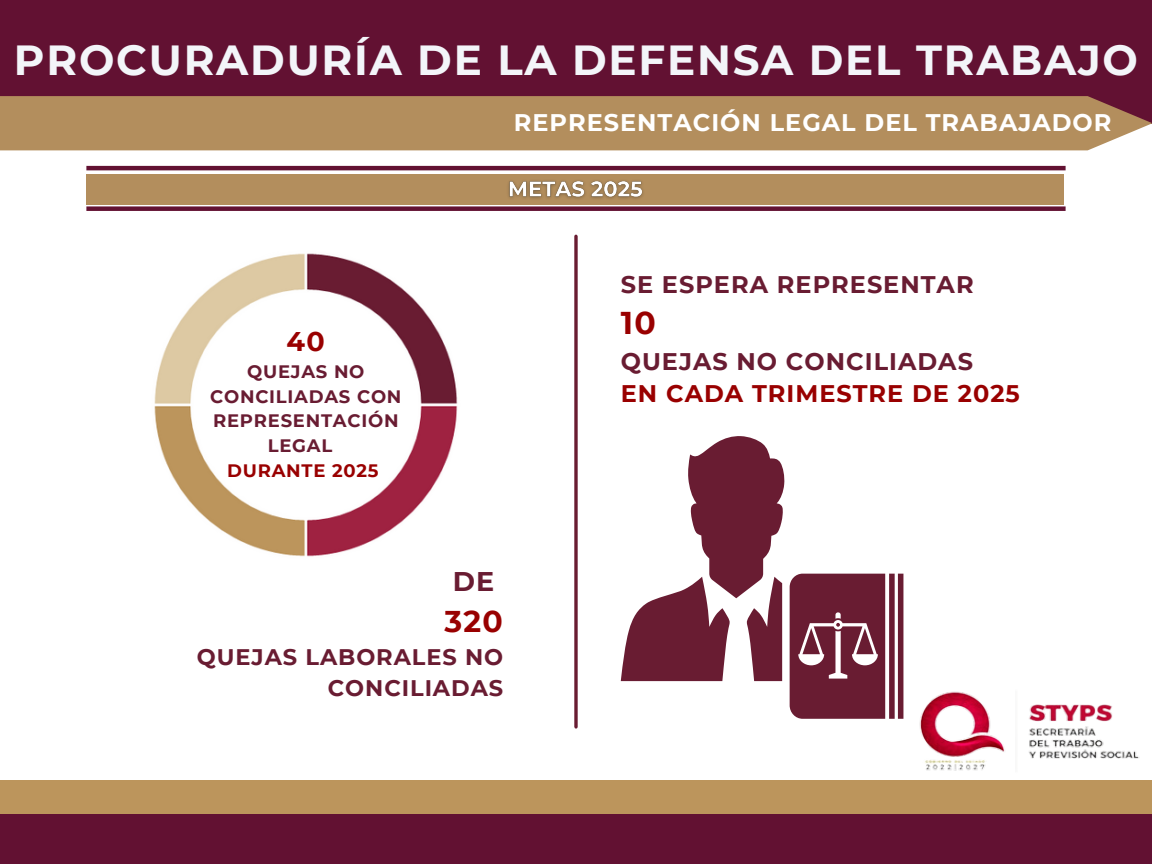
<style>
.page{position:relative;width:1152px;height:864px;background:#fff}
.page>*{position:absolute;margin:0;border:0;box-sizing:border-box;transform-origin:0 0}
.t1{font:700 42px "Montserrat";letter-spacing:.04em;color:#f3f5f9}
.t2{font:700 31.5px "Montserrat";color:#900}
.t3{font:700 30px "Montserrat";color:#900}
.t4{font:700 27px "Montserrat";color:#691c32}
.t5{font:700 27px "Montserrat";color:#900}
.t6{font:700 24px/32.7px "Montserrat";letter-spacing:.04em;color:#900}
.t7{font:700 24px "Montserrat";letter-spacing:.04em;color:#fff}
.t8{font:700 24px "Montserrat";letter-spacing:.04em;color:#691c32}
.t9{font:700 22.5px/31.5px "Montserrat";letter-spacing:.04em;color:#691c32;text-align:right}
.t10{font:700 18px "Montserrat";letter-spacing:.04em;color:#691c32}
.t11{font:700 18px "Montserrat";letter-spacing:.04em;color:#900}
.s1{color:#691c32}
</style>
<div class="page">
<div style="left:0;top:0;width:1152px;height:123px;background:#621132"></div>
<div style="left:0;top:96px;width:1152px;height:54px;background:#b38e5d"></div>
<div style="left:0;top:813px;width:1152px;height:51px;background:#621132"></div>
<div style="left:0;top:780px;width:1152px;height:33px;background:#bc955c"></div>
<hr style="left:86px;top:166px;width:980px;height:4px;background:#621132">
<div style="left:86px;top:206px;width:980px;height:5px;background:#621132"></div>
<div style="left:86px;top:174px;width:978px;height:30px;background:#b38e5d"></div>
<img style="left:919px;top:691px;width:220px;height:80px">
<svg style="left:574px;top:236px;width:4px;height:491px;background:#803f51"></svg>
<img style="left:154px;top:253px;width:304px;height:304px">
<svg style="left:621px;top:436px;width:282px;height:283px"></svg>
<img style="left:502px;top:181px;width:147px;height:24px">
<h1 class="t1" style="left:14px;top:35px;width:1126px">PROCURADURÍA DE LA DEFENSA DEL TRABAJO</h1>
<h2 class="t7" style="left:514px;top:108px;width:599px">REPRESENTACIÓN LEGAL DEL TRABAJADOR</h2>
<p class="t5" style="left:287px;top:325px;width:40px">40</p>
<p class="t10" style="left:247px;top:361px;width:119px">QUEJAS NO</p>
<p class="t10" style="left:210px;top:385px;width:193px">CONCILIADAS CON</p>
<p class="t10" style="left:213px;top:410px;width:187px">REPRESENTACIÓN</p>
<p class="t10" style="left:268px;top:435px;width:66px">LEGAL</p>
<p class="t11" style="left:227px;top:460px;width:153px">DURANTE 2025</p>
<p class="t4" style="left:453px;top:564px;width:43px">DE</p>
<p class="t3" style="left:445px;top:603px;width:60px">320</p>
<p class="t9" style="left:197px;top:641px;width:308px">QUEJAS LABORALES NO<br>CONCILIADAS</p>
<p class="t8" style="left:621px;top:270px;width:354px">SE ESPERA REPRESENTAR</p>
<p class="t2" style="left:621px;top:303px;width:37px">10</p>
<p class="t6" style="left:621px;top:345px;width:401px"><span class="s1">QUEJAS NO CONCILIADAS<br></span>EN CADA TRIMESTRE DE 2025</p>
</div>
